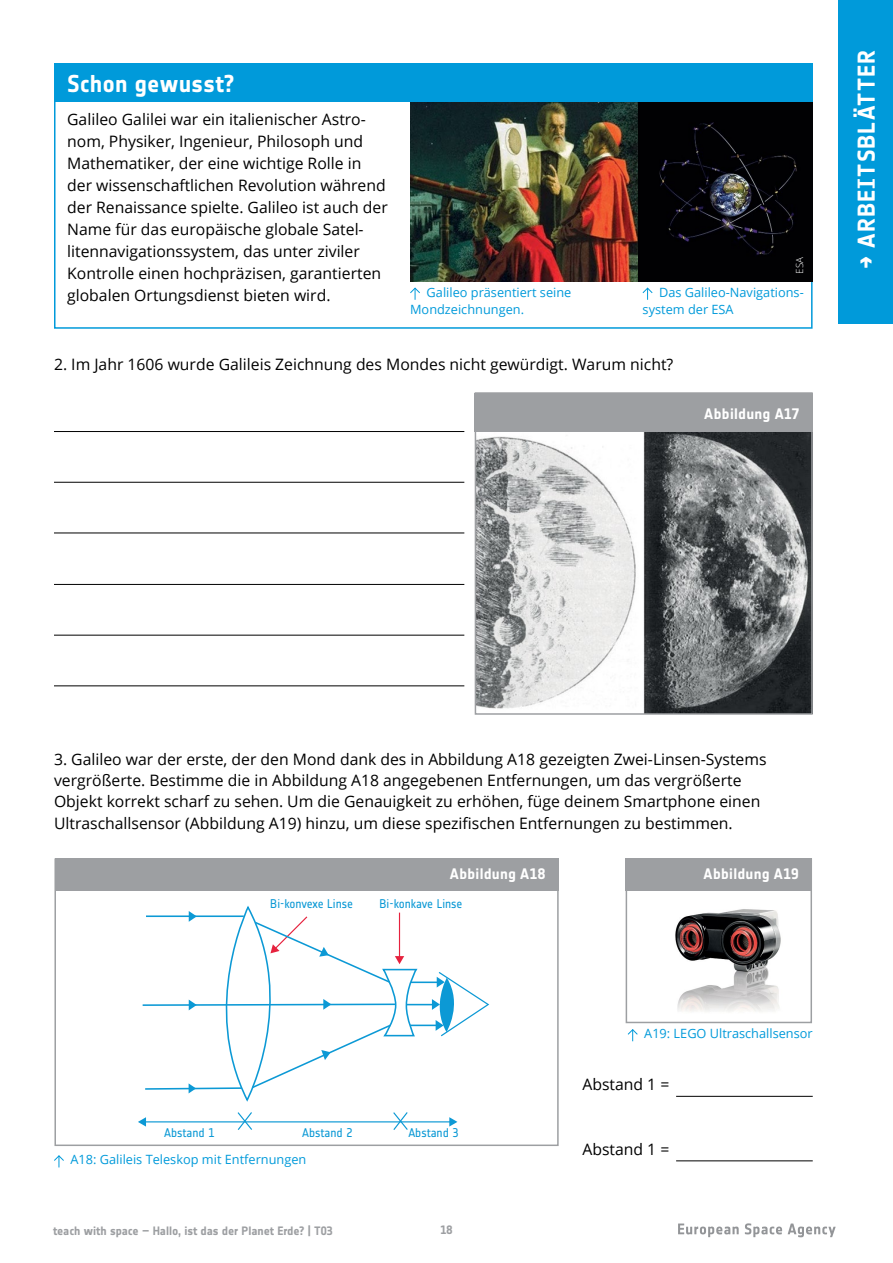
<style>
.page{position:relative;width:893px;height:1263px;background:#fff}
.page>*{position:absolute;margin:0;border:0;box-sizing:border-box;transform-origin:0 0}
.t1{font:700 24px "Notes Esa";letter-spacing:.03em;color:#fff}
.t2{font:700 24px "Notes Esa";letter-spacing:.005em;color:#fff}
.t3{font:15.75px/22px "Open Sans";color:#000}
.t4{font:700 15px "Notes Esa";letter-spacing:.02em;color:#fff}
.t5{font:12.75px/17.4px "Open Sans";color:#009ada}
.t6{font:12.45px "Notes Esa";letter-spacing:-.005em;color:#0c99d5}
.t7{font:700 12px "Notes Esa";letter-spacing:-.005em;color:#9d9fa2}
.t8{font:300 9.75px "Open Sans";color:#fff}
</style>
<div class="page">
<div style="left:839px;top:0;width:54px;height:323px;background:#009ada"></div>
<svg style="left:678px;top:1223px;width:158px;height:14px"></svg>
<div style="left:54px;top:64px;width:759px;height:38px;background:#009ada"></div>
<img style="left:410px;top:102px;width:402px;height:180px">
<svg style="left:410px;top:287px;width:10px;height:13px"></svg>
<svg style="left:642px;top:287px;width:11px;height:13px"></svg>
<img style="left:478px;top:432px;width:332px;height:280px">
<div style="left:475px;top:392px;width:338px;height:323px;border:2px solid #9d9fa2"></div>
<div style="left:475px;top:393px;width:338px;height:39px;background:#9d9fa2"></div>
<hr style="left:676px;top:1096px;width:137px;height:1px;background:#000">
<hr style="left:54px;top:431px;width:410px;height:1px;background:#000">
<hr style="left:54px;top:482px;width:410px;height:1px;background:#000">
<hr style="left:54px;top:533px;width:410px;height:1px;background:#000">
<hr style="left:54px;top:584px;width:410px;height:1px;background:#000">
<hr style="left:54px;top:635px;width:410px;height:1px;background:#000">
<hr style="left:54px;top:685px;width:410px;height:1px;background:#000">
<hr style="left:676px;top:1160px;width:137px;height:1px;background:#000">
<svg style="left:627px;top:1029px;width:11px;height:12px"></svg>
<img style="left:675px;top:909px;width:106px;height:103px">
<div style="left:626px;top:858px;width:186px;height:165px;border:2px solid #9d9fa2"></div>
<div style="left:626px;top:858px;width:186px;height:32px;background:#9d9fa2"></div>
<svg style="left:54px;top:1155px;width:10px;height:12px"></svg>
<hr style="left:145px;top:1121px;width:306px;height:1px;background:#0c99d5">
<svg style="left:449px;top:1117px;width:8px;height:9px"></svg>
<hr style="left:411px;top:981px;width:31px;height:2px;background:#0c99d5">
<hr style="left:407px;top:1004px;width:30px;height:1px;background:#0c99d5">
<hr style="left:410px;top:1024px;width:30px;height:2px;background:#0c99d5">
<svg style="left:431px;top:972px;width:59px;height:65px"></svg>
<svg style="left:138px;top:906px;width:280px;height:224px"></svg>
<div style="left:54px;top:858px;width:505px;height:288px;border:2px solid #9d9fa2"></div>
<div style="left:55px;top:858px;width:504px;height:32px;background:#9d9fa2"></div>
<h1 class="t2" style="left:67px;top:70px;width:169px">Schon gewusst?</h1>
<p class="t3" style="left:67px;top:108px;width:322px">Galileo Galilei war ein italienischer Astro&shy;nom, Physiker, Ingenieur, Philosoph und Mathematiker, der eine wichtige Rolle in der wissenschaftlichen Revolution während der Renaissance spielte. Galileo ist auch der Name für das europäische globale Satel&shy;litennavigationssystem, das unter ziviler Kontrolle einen hochpräzisen, garantierten globalen Ortungsdienst bieten wird.</p>
<p class="t8" style="left:793px;top:274px;width:18px;rotate:-90deg">ESA</p>
<p class="t5" style="left:410px;top:283px;width:163px;text-indent:17px">Galileo präsentiert seine<br>Mondzeichnungen.</p>
<p class="t5" style="left:643px;top:283px;width:162px;text-indent:17px">Das Galileo-Navigations&shy;system der ESA</p>
<p class="t3" style="left:54px;top:353px;width:621px">2. Im Jahr 1606 wurde Galileis Zeichnung des Mondes nicht gewürdigt. Warum nicht?</p>
<p class="t4" style="left:704px;top:404px;width:97px">Abbildung A17</p>
<h1 class="t1" style="left:852px;top:269px;width:221px;rotate:-90deg">→ ARBEITSBLÄTTER</h1>
<p class="t3" style="left:54px;top:748px;width:714px;line-height:21.5px">3. Galileo war der erste, der den Mond dank des in Abbildung A18 gezeigten Zwei-Linsen-Systems vergrößerte. Bestimme die in Abbildung A18 angegebenen Entfernungen, um das vergrößerte Objekt korrekt scharf zu sehen. Um die Genauigkeit zu erhöhen, füge deinem Smartphone einen Ultraschallsensor (Abbildung A19) hinzu, um diese spezifischen Entfernungen zu bestimmen.</p>
<p class="t4" style="left:450px;top:865px;width:97px">Abbildung A18</p>
<p class="t6" style="left:270px;top:897px;width:84px">Bi-konvexe Linse</p>
<p class="t6" style="left:380px;top:897px;width:84px">Bi-konkave Linse</p>
<p class="t4" style="left:703px;top:865px;width:97px">Abbildung A19</p>
<p class="t6" style="left:164px;top:1126px;width:52px">Abstand 1</p>
<p class="t6" style="left:302px;top:1126px;width:52px">Abstand 2</p>
<p class="t6" style="left:408px;top:1126px;width:52px">Abstand 3</p>
<p class="t5" style="left:71px;top:1151px;width:237px">A18: Galileis Teleskop mit Entfernungen</p>
<p class="t7" style="left:53px;top:1224px;width:281px">teach with space – Hallo, ist das der Planet Erde? | T03</p>
<p class="t7" style="left:440px;top:1223px;width:13px">18</p>
<p class="t5" style="left:644px;top:1025px;width:170px">A19: LEGO Ultraschallsensor</p>
<p class="t3" style="left:582px;top:1073px;width:88px">Abstand 1 =</p>
<p class="t3" style="left:582px;top:1137px;width:88px">Abstand 1 =</p>
</div>
